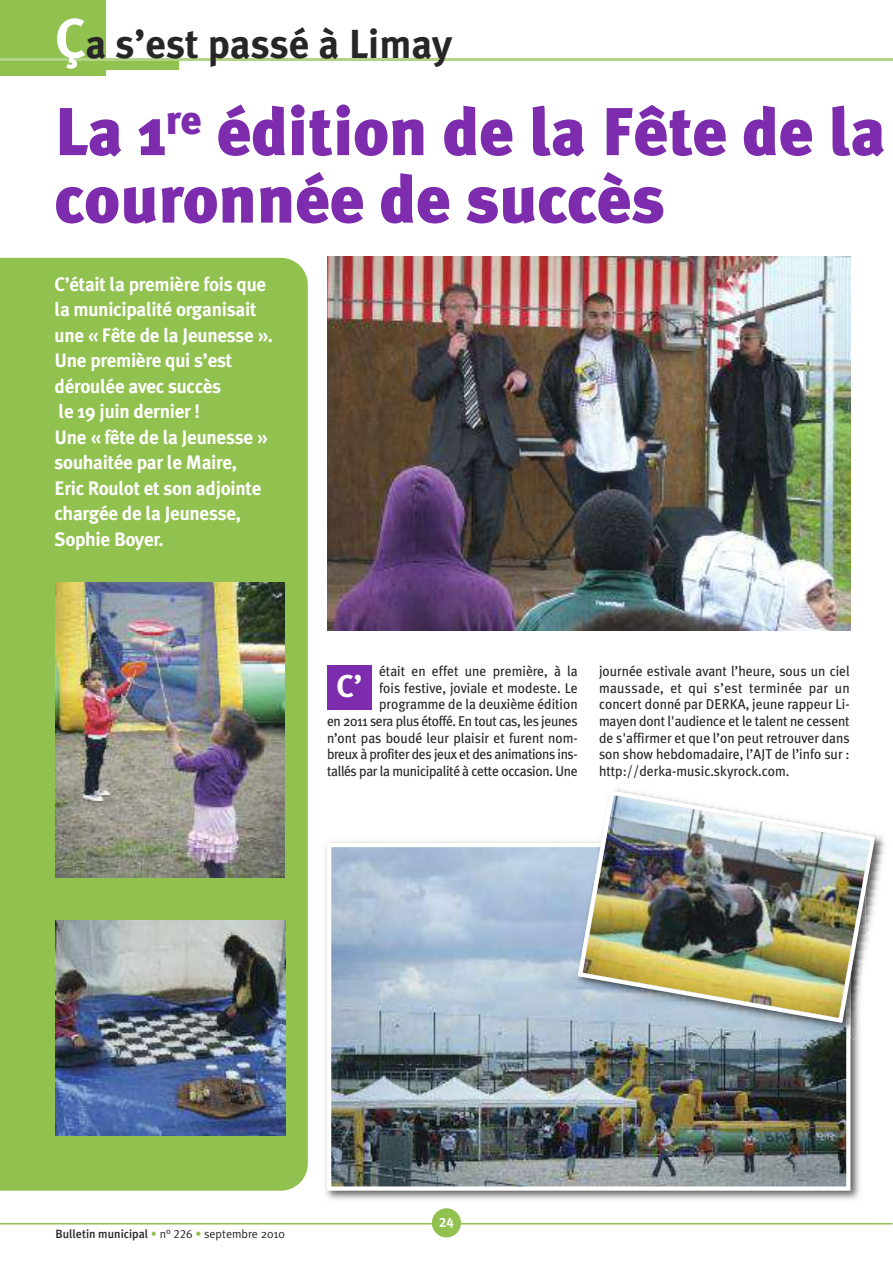
<style>
.page{position:relative;width:893px;height:1263px;background:#fff}
.page>*{position:absolute;margin:0;border:0;box-sizing:border-box;transform-origin:0 0}
.t1{font:900 67.5px/67.5px "Meta Plus";color:#7d2cae}
.t2{font:700 40.5px "Meta Plus";color:#272627}
.t3{font:700 31.5px "Meta Plus";color:#fff}
.t4{font:700 19.5px/25.5px "Meta Plus";letter-spacing:-.015em;color:#fff}
.t5{font:14.25px/16.5px "Meta Plus";color:#272627;text-align:justify;scale:.96 1}
.t6{font:14.25px/16.5px "Meta Plus";letter-spacing:-.02em;color:#272627;text-align:right;scale:.96 1}
.t7{font:13.5px "Meta Plus Bold Caps";color:#fff}
.t8{font:500 12px "Meta Plus";color:#272627}
.s1{font-size:55.5px;color:#fff}
.s2{font-family:"Meta Plus Normal";font-weight:400;color:#91c14f}
.s3{font-family:"Meta Plus Normal";font-weight:400}
.s4{font-family:"Meta Plus Normal Caps";font-weight:400}
</style>
<div class="page">
<div style="left:0;top:0;width:105px;height:76px;background:#91c14f"></div>
<div style="left:0;top:61px;width:179px;height:9px;background:#91c14f"></div>
<hr style="left:0;top:59px;width:893px;height:2px;background:#b2d484">
<hr style="left:0;top:1223px;width:892px;height:1px;background:#91c14f">
<div style="left:432px;top:1208px;width:29px;height:29px;background:#91c14f;border-radius:50%"></div>
<div style="left:327px;top:665px;width:45px;height:45px;background:#7d2cae"></div>
<div style="left:0;top:258px;width:308px;height:933px;background:#91c14f"></div>
<img style="left:327px;top:256px;width:523px;height:375px">
<img style="left:55px;top:921px;width:230px;height:214px">
<img style="left:55px;top:582px;width:230px;height:296px">
<img style="left:325px;top:841px;width:535px;height:359px">
<img style="left:332px;top:848px;width:513px;height:338px">
<div style="left:327px;top:843px;width:523px;height:348px;border:4px solid #fff"></div>
<img style="left:877px;top:836px;width:8px;height:53px">
<img style="left:570px;top:847px;width:276px;height:191px">
<img style="left:575px;top:789px;width:302px;height:236px">
<h2 class="t2" style="left:55px;top:20px;width:399px"><span class="s1">Ç</span>a s’est passé à Limay</h2>
<h1 class="t1" style="left:55px;top:98px;width:833px">La 1<sup>re</sup> édition de la Fête de la couronnée de succès</h1>
<p class="t4" style="left:55px;top:271px;width:220px">C’était la première fois que la municipalité organisait une « Fête de la Jeunesse ».<br>Une première qui s’est déroulée avec succès<br>le 19 juin dernier !<br>Une « fête de la Jeunesse » souhaitée par le Maire,<br>Eric Roulot et son adjointe chargée de la Jeunesse,<br>Sophie Boyer.</p>
<p class="t6" style="left:327px;top:663px;width:263px">était en effet une première, à la<br>fois festive, joviale et modeste. Le programme de la deuxième édition<br>en 2011 sera plus étoffé. En tout cas, les jeunes n’ont pas boudé leur plaisir et furent nom&shy;breux à profiter des jeux et des animations ins&shy;tallés par la municipalité à cette occasion. Une</p>
<p class="t5" style="left:599px;top:663px;width:263px">journée estivale avant l’heure, sous un ciel maussade, et qui s’est terminée par un concert donné par DERKA, jeune rappeur Li&shy;mayen dont l'audience et le talent ne cessent de s'affirmer et que l’on peut retrouver dans son show hebdomadaire, l’AJT de l’info sur : http://derka-music.skyrock.com.</p>
<h3 class="t3" style="left:337px;top:667px;width:27px">C’</h3>
<p class="t8" style="left:56px;top:1226px;width:231px">Bulletin municipal <span class="s2">•</span> <span class="s3">n°</span> <span class="s4">226</span> <span class="s2">•</span> <span class="s3">septembre 2010</span></p>
<p class="t7" style="left:439px;top:1214px;width:16px">24</p>
</div>
